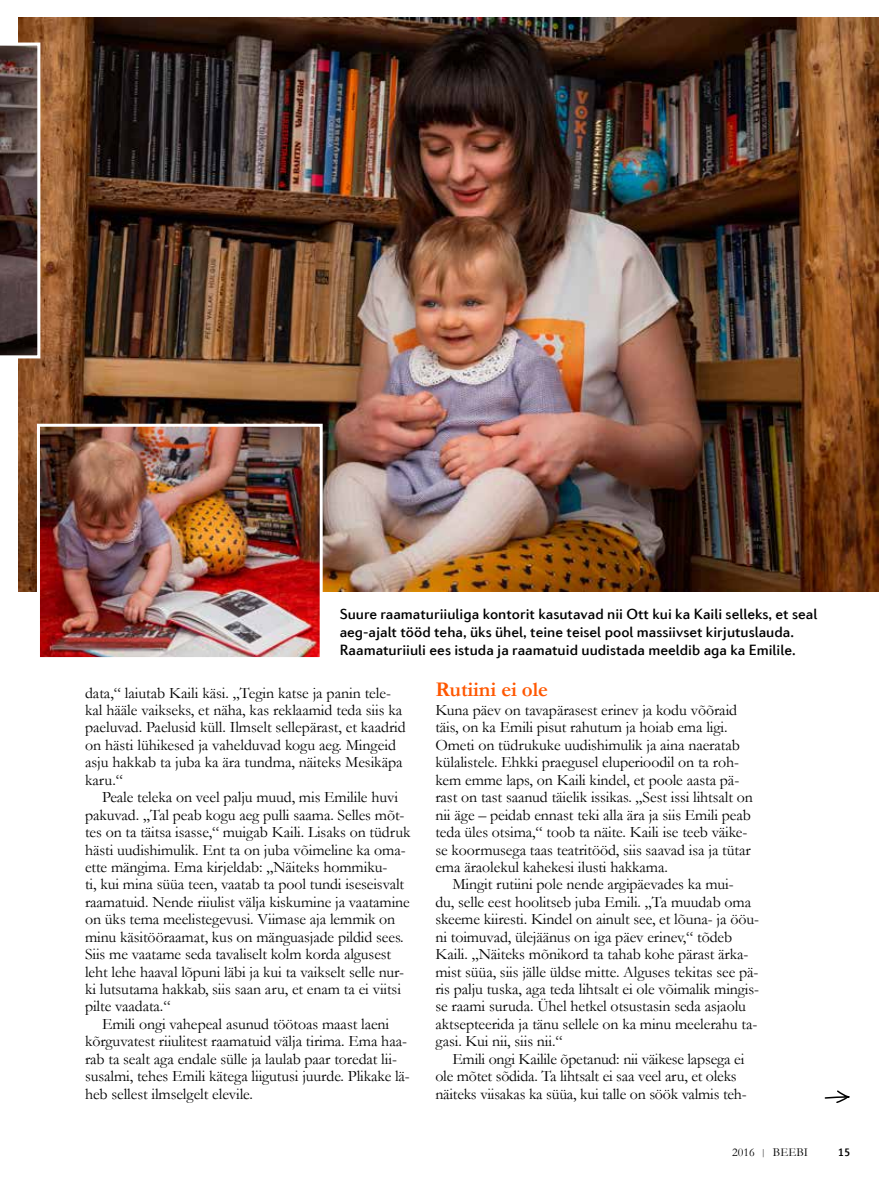
<style>
.page{position:relative;width:893px;height:1191px;background:#fff}
.page>*{position:absolute;margin:0;border:0;box-sizing:border-box;transform-origin:0 0}
.t1{font:700 21px "Garamond";letter-spacing:-.005em;color:#ff5700}
.t2{font:15.9px/17.4px "Garamond";letter-spacing:-.005em;color:#000}
.t3{font:500 15px/18px "Diverda Sans Com";color:#000}
.t4{font:12px "Garamond";letter-spacing:.01em;color:#000}
.t5{font:500 12px "Diverda Sans Com";color:#000}
.s1{font-size:9px}
</style>
<div class="page">
<img style="left:18px;top:18px;width:860px;height:573px">
<img style="left:41px;top:428px;width:278px;height:228px">
<div style="left:37px;top:424px;width:286px;height:236px;border:3px solid #fff"></div>
<svg style="left:0;top:43px;width:40px;height:315px;background:#5d4d4c"></svg>
<svg style="left:824px;top:1090px;width:25px;height:13px"></svg>
<p class="t3" style="left:340px;top:604px;width:479px">Suure raamaturiiuliga kontorit kasutavad nii Ott kui ka Kaili selleks, et seal aeg-ajalt tööd teha, üks ühel, teine teisel pool massiivset kirjutuslauda.<br>Raamaturiiuli ees istuda ja raamatuid uudistada meeldib aga ka Emilile.</p>
<p class="t2" style="left:85px;top:683px;width:322px">data,“ laiutab Kaili käsi. „Tegin katse ja panin tele&shy;kal hääle vaikseks, et näha, kas reklaamid teda siis ka paeluvad. Paelusid küll. Ilmselt sellepärast, et kaadrid on hästi lühikesed ja vahelduvad kogu aeg. Mingeid asju hakkab ta juba ka ära tundma, näiteks Mesikäpa karu.“</p>
<p class="t2" style="left:85px;top:788px;width:327px;text-indent:17px">Peale teleka on veel palju muud, mis Emilile huvi pakuvad. „Tal peab kogu aeg pulli saama. Selles mõt&shy;tes on ta täitsa isasse,“ muigab Kaili. Lisaks on tüdruk hästi uudishimulik. Ent ta on juba võimeline ka oma&shy;ette mängima. Ema kirjeldab: „Näiteks hommiku-<br>ti, kui mina süüa teen, vaatab ta pool tundi iseseisvalt raamatuid. Nende riiulist välja kiskumine ja vaatamine on üks tema meelistegevusi. Viimase aja lemmik on minu käsitööraamat, kus on mänguasjade pildid sees.<br>Siis me vaatame seda tavaliselt kolm korda algusest leht lehe haaval lõpuni läbi ja kui ta vaikselt selle nur&shy;ki lutsutama hakkab, siis saan aru, et enam ta ei viitsi pilte vaadata.“</p>
<p class="t2" style="left:85px;top:1014px;width:326px;text-indent:17px">Emili ongi vahepeal asunud töötoas maast laeni kõrguvatest riiulitest raamatuid välja tirima. Ema haa&shy;rab ta sealt aga endale sülle ja laulab paar toredat lii&shy;susalmi, tehes Emili kätega liigutusi juurde. Plikake lä&shy;heb sellest ilmselgelt elevile.</p>
<h1 class="t1" style="left:435px;top:675px;width:114px">Rutiini ei ole</h1>
<p class="t2" style="left:435px;top:701px;width:319px">Kuna päev on tavapärasest erinev ja kodu võõraid täis, on ka Emili pisut rahutum ja hoiab ema ligi.<br>Ometi on tüdrukuke uudishimulik ja aina naeratab külalistele. Ehkki praegusel eluperioodil on ta roh&shy;kem emme laps, on Kaili kindel, et poole aasta pä&shy;rast on tast saanud täielik issikas. „Sest issi lihtsalt on nii äge – peidab ennast teki alla ära ja siis Emili peab teda üles otsima,“ toob ta näite. Kaili ise teeb väike&shy;se koormusega taas teatritööd, siis saavad isa ja tütar ema äraolekul kahekesi ilusti hakkama.</p>
<p class="t2" style="left:435px;top:875px;width:325px;text-indent:17px">Mingit rutiini pole nende argipäevades ka mui-<br>du, selle eest hoolitseb juba Emili. „Ta muudab oma skeeme kiiresti. Kindel on ainult see, et lõuna- ja ööu&shy;ni toimuvad, ülejäänus on iga päev erinev,“ tõdeb Kaili. „Näiteks mõnikord ta tahab kohe pärast ärka&shy;mist süüa, siis jälle üldse mitte. Alguses tekitas see pä&shy;ris palju tuska, aga teda lihtsalt ei ole võimalik mingis&shy;se raami suruda. Ühel hetkel otsustasin seda asjaolu aktsepteerida ja tänu sellele on ka minu meelerahu ta&shy;gasi. Kui nii, siis nii.“</p>
<p class="t2" style="left:435px;top:1049px;width:313px;text-indent:17px">Emili ongi Kailile õpetanud: nii väikese lapsega ei ole mõtet sõdida. Ta lihtsalt ei saa veel aru, et oleks näiteks viisakas ka süüa, kui talle on söök valmis teh-</p>
<p class="t4" style="left:732px;top:1144px;width:78px">2016 <span class="s1">|</span> BEEBI</p>
<p class="t5" style="left:838px;top:1145px;width:14px">15</p>
</div>
